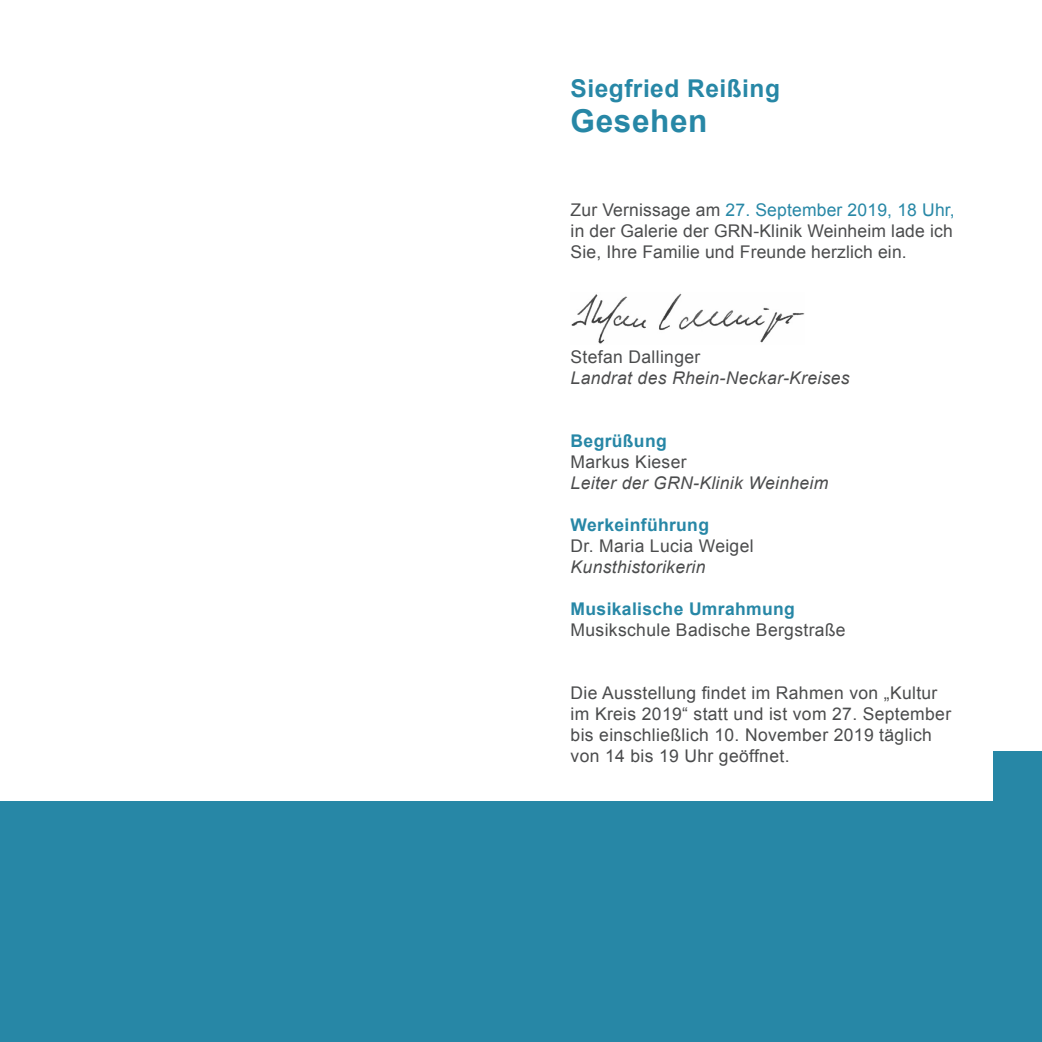
<style>
.page{position:relative;width:1042px;height:1042px;background:#fff}
.page>*{position:absolute;margin:0;border:0;box-sizing:border-box;transform-origin:0 0}
.t1{font:700 31.5px "Arial";letter-spacing:.02em;color:#2787a6}
.t2{font:700 24.5px "Arial";letter-spacing:.02em;color:#2787a6}
.t3{font:17.5px/21px "Arial";letter-spacing:.02em;color:#4b4c4d;text-align:justify}
.t4{font:italic 17.5px "Arial";letter-spacing:.02em;color:#4b4c4d}
.t5{font:700 17.5px "Arial";letter-spacing:.02em;color:#2787a6}
.s1{color:#2787a6}
</style>
<div class="page">
<img style="left:571px;top:293px;width:233px;height:51px">
<div style="left:0;top:752px;width:1042px;height:290px;background:#2787a6"></div>
<div style="left:0;top:683px;width:992px;height:118px;background:#fff"></div>
<h2 class="t2" style="left:570px;top:72px;width:211px">Siegfried Reißing</h2>
<h1 class="t1" style="left:570px;top:100px;width:138px">Gesehen</h1>
<p class="t3" style="left:570px;top:200px;width:386px">Zur Vernissage am <span class="s1">27. September 2019, 18 Uhr, </span>in der Galerie der GRN-Klinik Weinheim lade ich Sie, Ihre Familie und Freunde herzlich ein.</p>
<p class="t3" style="left:570px;top:347px;width:131px">Stefan Dallinger</p>
<p class="t4" style="left:570px;top:367px;width:280px">Landrat des Rhein-Neckar-Kreises</p>
<p class="t5" style="left:570px;top:429px;width:98px">Begrüßung</p>
<p class="t3" style="left:570px;top:452px;width:118px">Markus Kieser</p>
<p class="t4" style="left:570px;top:472px;width:259px">Leiter der GRN-Klinik Weinheim</p>
<p class="t5" style="left:570px;top:513px;width:140px">Werkeinführung</p>
<p class="t3" style="left:570px;top:536px;width:185px">Dr. Maria Lucia Weigel</p>
<p class="t4" style="left:570px;top:556px;width:136px">Kunsthistorikerin</p>
<p class="t5" style="left:570px;top:597px;width:226px">Musikalische Umrahmung</p>
<p class="t3" style="left:570px;top:620px;width:277px">Musikschule Badische Bergstraße</p>
<p class="t3" style="left:570px;top:683px;width:382px;text-align:left">Die Ausstellung findet im Rahmen von „Kultur im Kreis 2019“ statt und ist vom 27. September bis einschließlich 10. November 2019 täglich von 14 bis 19 Uhr geöffnet.</p>
</div>
